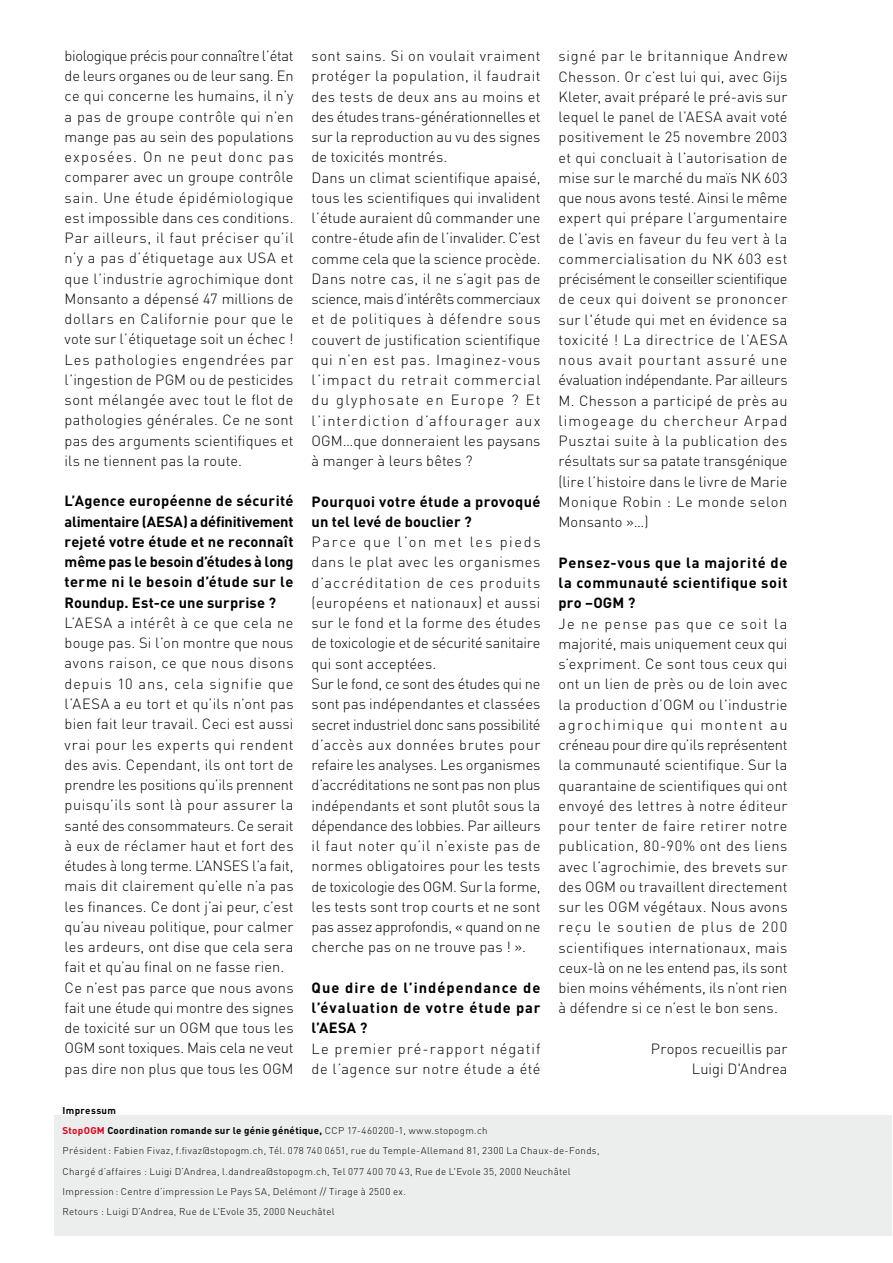
<style>
.page{position:relative;width:893px;height:1263px;background:#fff}
.page>*{position:absolute;margin:0;border:0;box-sizing:border-box;transform-origin:0 0}
.t1{font:300 14.7px/20.2px "DIN";letter-spacing:.01em;color:#000;text-align:justify}
.t2{font:700 14.7px/20.2px "DIN";letter-spacing:.035em;color:#000;text-align:justify}
.t3{font:300 14.7px/20.2px "DIN";letter-spacing:.065em;color:#000}
.t4{font:300 9.75px/20.2px "DIN";letter-spacing:.035em;color:#000}
.s1{font-weight:700}
.s2{font-weight:700;color:#dc001b}
</style>
<div class="page">
<div style="left:54px;top:1115px;width:838px;height:121px;background:#eceded"></div>
<p class="t1" style="left:65px;top:45px;width:230px">biologique précis pour connaître l’état de leurs organes ou de leur sang. En ce qui concerne les humains, il n’y a pas de groupe contrôle qui n’en mange pas au sein des populations exposées. On ne peut donc pas comparer avec un groupe contrôle sain. Une étude épidémiologique est impossible dans ces conditions.<br>Par ailleurs, il faut préciser qu’il n’y a pas d’étiquetage aux USA et que l’industrie agrochimique dont Monsanto a dépensé 47 millions de dollars en Californie pour que le vote sur l’étiquetage soit un échec !<br>Les pathologies engendrées par l’ingestion de PGM ou de pesticides sont mélangée avec tout le flot de pathologies générales. Ce ne sont pas des arguments scientifiques et ils ne tiennent pas la route.</p>
<p class="t2" style="left:65px;top:490px;width:230px">L’Agence européenne de sécurité alimentaire (AESA) a définitivement rejeté votre étude et ne reconnaît même pas le besoin d’études à long terme ni le besoin d’étude sur le Roundup. Est-ce une surprise ?</p>
<p class="t1" style="left:65px;top:612px;width:230px;text-align:left">L’AESA a intérêt à ce que cela ne bouge pas. Si l’on montre que nous avons raison, ce que nous disons depuis 10 ans, cela signifie que l’AESA a eu tort et qu’ils n’ont pas bien fait leur travail. Ceci est aussi vrai pour les experts qui rendent des avis. Cependant, ils ont tort de prendre les positions qu’ils prennent puisqu’ils sont là pour assurer la santé des consommateurs. Ce serait à eux de réclamer haut et fort des études à long terme. L’ANSES l’a fait, mais dit clairement qu’elle n’a pas les finances. Ce dont j’ai peur, c’est qu’au niveau politique, pour calmer les ardeurs, ont dise que cela sera fait et qu’au final on ne fasse rien.<br>Ce n’est pas parce que nous avons fait une étude qui montre des signes de toxicité sur un OGM que tous les OGM sont toxiques. Mais cela ne veut pas dire non plus que tous les OGM</p>
<p class="t1" style="left:559px;top:45px;width:230px">signé par le britannique Andrew Chesson. Or c’est lui qui, avec Gijs Kleter, avait préparé le pré-avis sur lequel le panel de l’AESA avait voté positivement le 25 novembre 2003 et qui concluait à l’autorisation de mise sur le marché du maïs NK 603 que nous avons testé. Ainsi le même expert qui prépare l’argumentaire de l’avis en faveur du feu vert à la commercialisation du NK 603 est précisément le conseiller scientifique de ceux qui doivent se prononcer sur l'étude qui met en évidence sa toxicité ! La directrice de l’AESA nous avait pourtant assuré une évaluation indépendante. Par ailleurs M. Chesson a participé de près au limogeage du chercheur Arpad Pusztai suite à la publication des résultats sur sa patate transgénique (lire l’histoire dans le livre de Marie Monique Robin : Le monde selon Monsanto »…)</p>
<p class="t2" style="left:559px;top:552px;width:230px">Pensez-vous que la majorité de la communauté scientifique soit pro –OGM ?</p>
<p class="t1" style="left:559px;top:612px;width:230px">Je ne pense pas que ce soit la majorité, mais uniquement ceux qui s’expriment. Ce sont tous ceux qui ont un lien de près ou de loin avec la production d’OGM ou l’industrie agrochimique qui montent au créneau pour dire qu’ils représentent la communauté scientifique. Sur la quarantaine de scientifiques qui ont envoyé des lettres à notre éditeur pour tenter de faire retirer notre publication, 80-90% ont des liens avec l’agrochimie, des brevets sur des OGM ou travaillent directement sur les OGM végétaux. Nous avons reçu le soutien de plus de 200 scientifiques internationaux, mais ceux-là on ne les entend pas, ils sont bien moins véhéments, ils n’ont rien à défendre si ce n’est le bon sens.</p>
<p class="t1" style="left:651px;top:1038px;width:138px;text-align:right">Propos recueillis par<br>Luigi D'Andrea</p>
<p class="t4" style="left:63px;top:1100px;width:539px"><span class="s1">Impressum<br></span><span class="s2">StopOGM</span> <span class="s1">Coordination romande sur le génie génétique,</span> CCP 17-460200-1, www.stopogm.ch<br>Président: Fabien Fivaz, f.fivaz@stopogm.ch, Tél. 078 740 0651, rue du Temple-Allemand 81, 2300 La Chaux-de-Fonds, Chargé d’affaires : Luigi D’Andrea, l.dandrea@stopogm.ch, Tel 077 400 70 43, Rue de L'Evole 35, 2000 Neuchâtel Impression: Centre d’impression Le Pays SA, Delémont // Tirage à 2500 ex.<br>Retours : Luigi D’Andrea, Rue de L'Evole 35, 2000 Neuchâtel</p>
<p class="t1" style="left:312px;top:45px;width:230px;text-align:left">sont sains. Si on voulait vraiment protéger la population, il faudrait des tests de deux ans au moins et des études trans-générationnelles et sur la reproduction au vu des signes de toxicités montrés.<br>Dans un climat scientifique apaisé, tous les scientifiques qui invalident l’étude auraient dû commander une contre-étude afin de l’invalider. C’est comme cela que la science procède.<br>Dans notre cas, il ne s’agit pas de science, mais d’intérêts commerciaux et de politiques à défendre sous couvert de justification scientifique qui n’en est pas. Imaginez-vous l’impact du retrait commercial du glyphosate en Europe ? Et l’interdiction d’affourager aux OGM…que donneraient les paysans à manger à leurs bêtes ?</p>
<p class="t2" style="left:312px;top:491px;width:230px">Pourquoi votre étude a provoqué un tel levé de bouclier ?</p>
<p class="t1" style="left:312px;top:531px;width:230px;text-align:left">Parce que l’on met les pieds dans le plat avec les organismes d’accréditation de ces produits (européens et nationaux) et aussi sur le fond et la forme des études de toxicologie et de sécurité sanitaire qui sont acceptées.<br>Sur le fond, ce sont des études qui ne sont pas indépendantes et classées secret industriel donc sans possibilité d’accès aux données brutes pour refaire les analyses. Les organismes d’accréditations ne sont pas non plus indépendants et sont plutôt sous la dépendance des lobbies. Par ailleurs il faut noter qu’il n’existe pas de normes obligatoires pour les tests de toxicologie des OGM. Sur la forme, les tests sont trop courts et ne sont pas assez approfondis, « quand on ne cherche pas on ne trouve pas ! ».</p>
<p class="t2" style="left:312px;top:977px;width:230px">Que dire de l’indépendance de l’évaluation de votre étude par l’AESA ?</p>
<p class="t3" style="left:312px;top:1038px;width:230px">Le premier pré-rapport négatif de l’agence sur notre étude a été</p>
</div>
